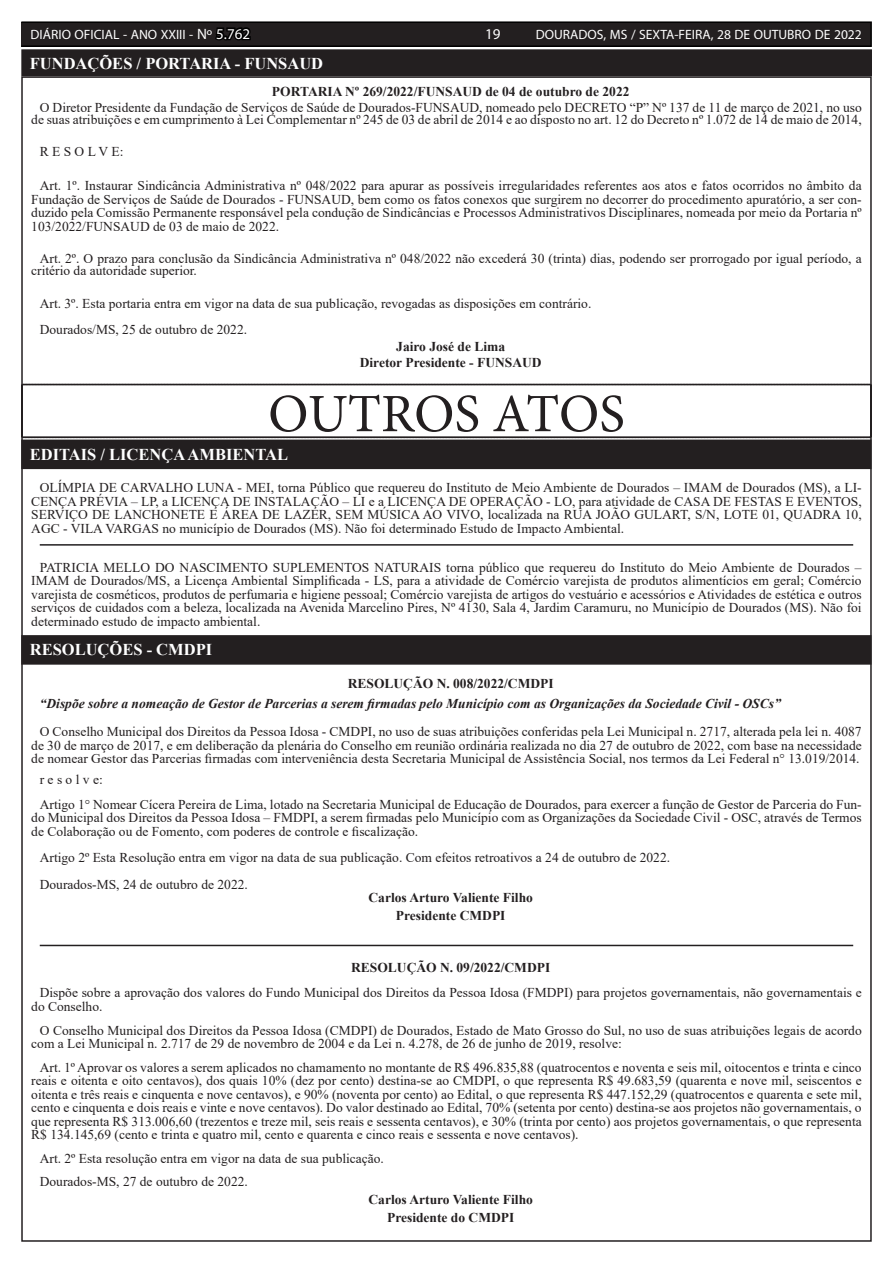
<style>
.page{position:relative;width:893px;height:1263px;background:#fff}
.page>*{position:absolute;margin:0;border:0;box-sizing:border-box;transform-origin:0 0}
.t1{font:54px "Minion Pro";letter-spacing:-.005em;color:#231f20}
.TEXTO{font:700 16.5px "Times New Roman";color:#fff}
.t2{font:15px "Myriad Pro";color:#fff}
.TEXTO-2{font:13.5px/13.5px "Times New Roman";color:#231f20;text-align:justify}
.TEXTO-3{font:700 13.5px "Times New Roman";color:#231f20}
.TEXTO-4{font:italic 700 13.5px "Times New Roman";color:#231f20}
.t3{font:13.5px "Myriad Pro";color:#fff}
.s1{font-size:15px}
.s2{font-size:15px;color:#000}
</style>
<div class="page">
<div style="left:21px;top:22px;width:850px;height:24px;background:#231f20"></div>
<div style="left:21px;top:21px;width:851px;height:26px;border:2px solid #000"></div>
<hr style="left:40px;top:544px;width:813px;height:2px;background:#231f20">
<hr style="left:40px;top:945px;width:813px;height:1px;background:#231f20">
<div style="left:23px;top:442px;width:846px;height:25px;background:#231f20"></div>
<div style="left:21px;top:440px;width:850px;height:29px;border:4px solid #231f20"></div>
<div style="left:23px;top:637px;width:846px;height:25px;background:#231f20"></div>
<div style="left:21px;top:635px;width:850px;height:30px;border:4px solid #231f20"></div>
<div style="left:23px;top:51px;width:847px;height:23px;background:#231f20"></div>
<div style="left:21px;top:49px;width:851px;height:27px;border:4px solid #231f20"></div>
<svg style="left:21px;top:383px;width:851px;height:55px"></svg>
<p class="t3" style="left:31px;top:26px;width:221px">DIÁRIO OFICIAL - ANO XXIII - <span class="s1">Nº</span> <span class="s2">5.762</span></p>
<p class="t2" style="left:485px;top:24px;width:17px">19</p>
<p class="t3" style="left:536px;top:26px;width:328px">DOURADOS, MS / SEXTA-FEIRA, 28 DE OUTUBRO DE 2022</p>
<p class="TEXTO" style="left:30px;top:52px;width:295px">FUNDAÇÕES / PORTARIA - FUNSAUD</p>
<p class="TEXTO-3" style="left:272px;top:81px;width:359px">PORTARIA Nº 269/2022/FUNSAUD de 04 de outubro de 2022</p>
<p class="TEXTO-2" style="left:31px;top:101px;width:832px;line-height:12px;text-align:right">O Diretor Presidente da Fundação de Serviços de Saúde de Dourados-FUNSAUD, nomeado pelo DECRETO “P” Nº 137 de 11 de março de 2021, no uso de suas atribuições e em cumprimento à Lei Complementar nº 245 de 03 de abril de 2014 e ao disposto no art. 12 do Decreto nº 1.072 de 14 de maio de 2014,</p>
<p class="TEXTO-2" style="left:40px;top:145px;width:85px">R E S O L V E:</p>
<p class="TEXTO-2" style="left:31px;top:179px;width:832px;text-indent:9px">Art. 1º. Instaurar Sindicância Administrativa nº 048/2022 para apurar as possíveis irregularidades referentes aos atos e fatos ocorridos no âmbito da Fundação de Serviços de Saúde de Dourados - FUNSAUD, bem como os fatos conexos que surgirem no decorrer do procedimento apuratório, a ser con&shy;duzido pela Comissão Permanente responsável pela condução de Sindicâncias e Processos Administrativos Disciplinares, nomeada por meio da Portaria nº 103/2022/FUNSAUD de 03 de maio de 2022.</p>
<p class="TEXTO-2" style="left:31px;top:252px;width:832px;line-height:12px;text-indent:9px">Art. 2º. O prazo para conclusão da Sindicância Administrativa nº 048/2022 não excederá 30 (trinta) dias, podendo ser prorrogado por igual período, a critério da autoridade superior.</p>
<p class="TEXTO-2" style="left:40px;top:296px;width:553px">Art. 3º. Esta portaria entra em vigor na data de sua publicação, revogadas as disposições em contrário.</p>
<p class="TEXTO-2" style="left:40px;top:323px;width:209px">Dourados/MS, 25 de outubro de 2022.</p>
<p class="TEXTO-3" style="left:396px;top:336px;width:110px">Jairo José de Lima</p>
<p class="TEXTO-3" style="left:360px;top:353px;width:183px">Diretor Presidente - FUNSAUD</p>
<p class="t1" style="left:268px;top:378px;width:358px">OUTROS ATOS</p>
<p class="TEXTO" style="left:30px;top:442px;width:260px">EDITAIS / LICENÇA AMBIENTAL</p>
<p class="TEXTO-2" style="left:31px;top:481px;width:832px;text-indent:9px">OLÍMPIA DE CARVALHO LUNA - MEI, torna Público que requereu do Instituto de Meio Ambiente de Dourados – IMAM de Dourados (MS), a LI-CENÇA PRÉVIA – LP, a LICENÇA DE INSTALAÇÃO – LI e a LICENÇA DE OPERAÇÃO - LO, para atividade de CASA DE FESTAS E EVENTOS, SERVIÇO DE LANCHONETE E ÁREA DE LAZER, SEM MÚSICA AO VIVO, localizada na RUA JOÃO GULART, S/N, LOTE 01, QUADRA 10, AGC - VILA VARGAS no município de Dourados (MS). Não foi determinado Estudo de Impacto Ambiental.</p>
<p class="TEXTO-2" style="left:31px;top:560px;width:832px;text-indent:9px">PATRICIA MELLO DO NASCIMENTO SUPLEMENTOS NATURAIS torna público que requereu do Instituto do Meio Ambiente de Dourados – IMAM de Dourados/MS, a Licença Ambiental Simplificada - LS, para a atividade de Comércio varejista de produtos alimentícios em geral; Comércio varejista de cosméticos, produtos de perfumaria e higiene pessoal; Comércio varejista de artigos do vestuário e acessórios e Atividades de estética e outros serviços de cuidados com a beleza, localizada na Avenida Marcelino Pires, Nº 4130, Sala 4, Jardim Caramuru, no Município de Dourados (MS). Não foi determinado estudo de impacto ambiental.</p>
<p class="TEXTO" style="left:30px;top:638px;width:184px">RESOLUÇÕES - CMDPI</p>
<p class="TEXTO-3" style="left:348px;top:674px;width:207px">RESOLUÇÃO N. 008/2022/CMDPI</p>
<p class="TEXTO-4" style="left:40px;top:694px;width:742px">“Dispõe sobre a nomeação de Gestor de Parcerias a serem firmadas pelo Município com as Organizações da Sociedade Civil - OSCs”</p>
<p class="TEXTO-2" style="left:31px;top:725px;width:832px;text-indent:9px">O Conselho Municipal dos Direitos da Pessoa Idosa - CMDPI, no uso de suas atribuições conferidas pela Lei Municipal n. 2717, alterada pela lei n. 4087 de 30 de março de 2017, e em deliberação da plenária do Conselho em reunião ordinária realizada no dia 27 de outubro de 2022, com base na necessidade de nomear Gestor das Parcerias firmadas com interveniência desta Secretaria Municipal de Assistência Social, nos termos da Lei Federal n° 13.019/2014.</p>
<p class="TEXTO-2" style="left:40px;top:772px;width:64px">r e s o l v e:</p>
<p class="TEXTO-2" style="left:31px;top:797px;width:832px;text-indent:9px">Artigo 1° Nomear Cícera Pereira de Lima, lotado na Secretaria Municipal de Educação de Dourados, para exercer a função de Gestor de Parceria do Fun&shy;do Municipal dos Direitos da Pessoa Idosa – FMDPI, a serem firmadas pelo Município com as Organizações da Sociedade Civil - OSC, através de Termos de Colaboração ou de Fomento, com poderes de controle e fiscalização.</p>
<p class="TEXTO-2" style="left:40px;top:851px;width:632px">Artigo 2º Esta Resolução entra em vigor na data de sua publicação. Com efeitos retroativos a 24 de outubro de 2022.</p>
<p class="TEXTO-2" style="left:40px;top:877px;width:210px">Dourados-MS, 24 de outubro de 2022.</p>
<p class="TEXTO-3" style="left:369px;top:888px;width:166px">Carlos Arturo Valiente Filho</p>
<p class="TEXTO-3" style="left:396px;top:906px;width:111px">Presidente CMDPI</p>
<p class="TEXTO-3" style="left:351px;top:958px;width:201px">RESOLUÇÃO N. 09/2022/CMDPI</p>
<p class="TEXTO-2" style="left:31px;top:986px;width:832px;text-indent:9px">Dispõe sobre a aprovação dos valores do Fundo Municipal dos Direitos da Pessoa Idosa (FMDPI) para projetos governamentais, não governamentais e do Conselho.</p>
<p class="TEXTO-2" style="left:31px;top:1023px;width:832px;text-indent:9px">O Conselho Municipal dos Direitos da Pessoa Idosa (CMDPI) de Dourados, Estado de Mato Grosso do Sul, no uso de suas atribuições legais de acordo com a Lei Municipal n. 2.717 de 29 de novembro de 2004 e da Lei n. 4.278, de 26 de junho de 2019, resolve:</p>
<p class="TEXTO-2" style="left:31px;top:1060px;width:832px;text-indent:9px">Art. 1º Aprovar os valores a serem aplicados no chamamento no montante de R$ 496.835,88 (quatrocentos e noventa e seis mil, oitocentos e trinta e cinco reais e oitenta e oito centavos), dos quais 10% (dez por cento) destina-se ao CMDPI, o que representa R$ 49.683,59 (quarenta e nove mil, seiscentos e oitenta e três reais e cinquenta e nove centavos), e 90% (noventa por cento) ao Edital, o que representa R$ 447.152,29 (quatrocentos e quarenta e sete mil, cento e cinquenta e dois reais e vinte e nove centavos). Do valor destinado ao Edital, 70% (setenta por cento) destina-se aos projetos não governamentais, o que representa R$ 313.006,60 (trezentos e treze mil, seis reais e sessenta centavos), e 30% (trinta por cento) aos projetos governamentais, o que representa R$ 134.145,69 (cento e trinta e quatro mil, cento e quarenta e cinco reais e sessenta e nove centavos).</p>
<p class="TEXTO-2" style="left:40px;top:1151px;width:346px">Art. 2º Esta resolução entra em vigor na data de sua publicação.</p>
<p class="TEXTO-2" style="left:40px;top:1174px;width:210px">Dourados-MS, 27 de outubro de 2022.</p>
<p class="TEXTO-3" style="left:369px;top:1189px;width:166px">Carlos Arturo Valiente Filho</p>
<p class="TEXTO-3" style="left:387px;top:1207px;width:129px">Presidente do CMDPI</p>
</div>
